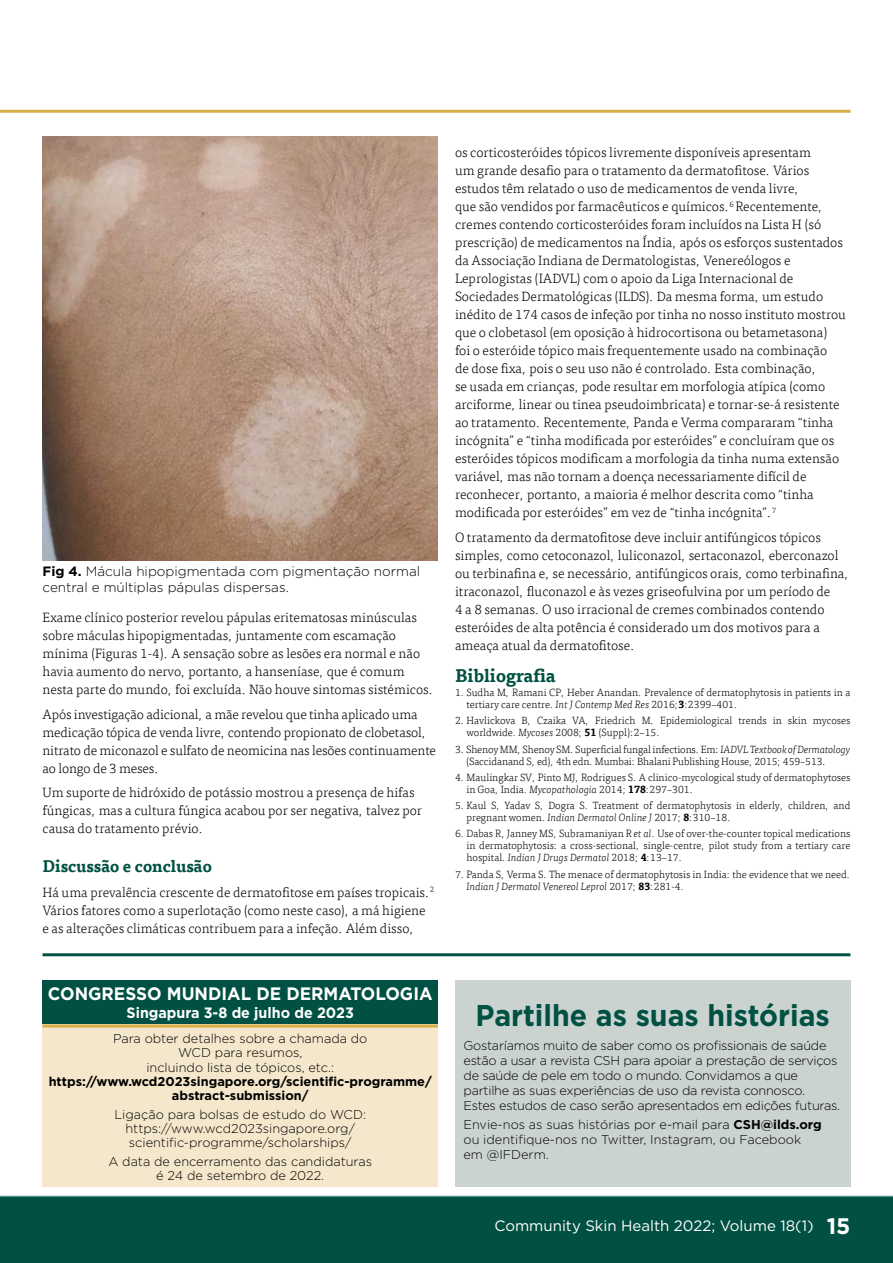
<style>
.page{position:relative;width:893px;height:1263px;background:#fff}
.page>*{position:absolute;margin:0;border:0;box-sizing:border-box;transform-origin:0 0}
.Article_Title{font:700 30px "Gotham";color:#005143;scale:.95 1}
.Article_Title-2{font:700 18px "Gotham";color:#fff;scale:.95 1}
.Article_Subheading{font:700 18px "Tisa Offc";color:#005143}
.t1{font:700 16.5px "Tisa Offc";color:#005143}
.t2{font:15px "Gotham";color:#fff}
.Article_Title-3{font:700 15px "Gotham";color:#fff;scale:.95 1}
.Body_1{font:300 13.5px/18px "Tisa Offc";color:#000}
.t3{font:300 13.5px/16.2px "Gotham";color:#000}
.t4{font:300 12.75px/14.2px "Gotham";letter-spacing:-.015em;color:#000;text-align:center}
.t5{font:300 10.5px/12px "Tisa Offc";color:#000}
.s1{font-weight:700}
.s2{font-style:italic}
.s3{font-weight:700;font-size:22.5px}
</style>
<div class="page">
<div style="left:0;top:1195px;width:893px;height:68px;background:#005143"></div>
<hr style="left:0;top:110px;width:850px;height:3px;background:#d8b046">
<img style="left:43px;top:136px;width:395px;height:424px">
<div style="left:43px;top:980px;width:395px;height:44px;background:#005143"></div>
<div style="left:43px;top:1024px;width:395px;height:162px;background:#f4e7cb"></div>
<hr style="left:43px;top:953px;width:807px;height:3px;background:#005143">
<hr style="left:43px;top:1024px;width:395px;height:3px;background:#d8b046">
<div style="left:455px;top:980px;width:395px;height:206px;background:#cbd3d0"></div>
<p class="t3" style="left:43px;top:563px;width:379px"><span class="s1">Fig 4.</span> Mácula hipopigmentada com pigmentação normal central e múltiplas pápulas dispersas.</p>
<p class="Body_1" style="left:43px;top:609px;width:392px">Exame clínico posterior revelou pápulas eritematosas minúsculas sobre máculas hipopigmentadas, juntamente com escamação mínima (Figuras 1-4). A sensação sobre as lesões era normal e não havia aumento do nervo, portanto, a hanseníase, que é comum nesta parte do mundo, foi excluída. Não houve sintomas sistémicos.</p>
<p class="Body_1" style="left:43px;top:705px;width:395px">Após investigação adicional, a mãe revelou que tinha aplicado uma medicação tópica de venda livre, contendo propionato de clobetasol, nitrato de miconazol e sulfato de neomicina nas lesões continuamente ao longo de 3 meses.</p>
<p class="Body_1" style="left:43px;top:784px;width:381px">Um suporte de hidróxido de potássio mostrou a presença de hifas fúngicas, mas a cultura fúngica acabou por ser negativa, talvez por causa do tratamento prévio.</p>
<p class="t1" style="left:43px;top:856px;width:171px">Discussão e conclusão</p>
<p class="Body_1" style="left:43px;top:883px;width:393px">Há uma prevalência crescente de dermatofitose em países tropicais.<sup>2<br></sup>Vários fatores como a superlotação (como neste caso), a má higiene e as alterações climáticas contribuem para a infeção. Além disso,</p>
<p class="Body_1" style="left:455px;top:144px;width:392px">os corticosteróides tópicos livremente disponíveis apresentam<br>um grande desafio para o tratamento da dermatofitose. Vários estudos têm relatado o uso de medicamentos de venda livre,<br>que são vendidos por farmacêuticos e químicos.<sup>6</sup> Recentemente, cremes contendo corticosteróides foram incluídos na Lista H (só prescrição) de medicamentos na Índia, após os esforços sustentados da Associação Indiana de Dermatologistas, Venereólogos e Leprologistas (IADVL) com o apoio da Liga Internacional de Sociedades Dermatológicas (ILDS). Da mesma forma, um estudo inédito de 174 casos de infeção por tinha no nosso instituto mostrou que o clobetasol (em oposição à hidrocortisona ou betametasona) foi o esteróide tópico mais frequentemente usado na combinação<br>de dose fixa, pois o seu uso não é controlado. Esta combinação,<br>se usada em crianças, pode resultar em morfologia atípica (como arciforme, linear ou tinea pseudoimbricata) e tornar-se-á resistente ao tratamento. Recentemente, Panda e Verma compararam “tinha incógnita” e “tinha modificada por esteróides” e concluíram que os esteróides tópicos modificam a morfologia da tinha numa extensão variável, mas não tornam a doença necessariamente difícil de reconhecer, portanto, a maioria é melhor descrita como “tinha modificada por esteróides” em vez de “tinha incógnita”.<sup>7</sup></p>
<p class="Body_1" style="left:455px;top:528px;width:396px">O tratamento da dermatofitose deve incluir antifúngicos tópicos simples, como cetoconazol, luliconazol, sertaconazol, eberconazol ou terbinafina e, se necessário, antifúngicos orais, como terbinafina, itraconazol, fluconazol e às vezes griseofulvina por um período de<br>4 a 8 semanas. O uso irracional de cremes combinados contendo esteróides de alta potência é considerado um dos motivos para a ameaça atual da dermatofitose.</p>
<p class="Article_Subheading" style="left:455px;top:665px;width:102px">Bibliografia</p>
<p class="t5" style="left:466px;top:687px;width:385px;text-indent:-11px">1. Sudha M, Ramani CP, Heber Anandan. Prevalence of dermatophytosis in patients in a tertiary care centre. <span class="s2">Int J Contemp Med Res</span> 2016;<span class="s1">3</span>:2399–401.</p>
<p class="t5" style="left:466px;top:715px;width:385px;text-indent:-11px">2. Havlickova B, Czaika VA, Friedrich M. Epidemiological trends in skin mycoses worldwide. <span class="s2">Mycoses</span> 2008; <span class="s1">51</span> (Suppl):2–15.</p>
<p class="t5" style="left:466px;top:743px;width:386px;text-indent:-11px">3. Shenoy MM, Shenoy SM. Superficial fungal infections. Em:<span class="s2">IADVL Textbook of Dermatology </span>(Saccidanand S, ed), 4th edn. Mumbai: Bhalani Publishing House, 2015; 459–513.</p>
<p class="t5" style="left:466px;top:771px;width:385px;text-indent:-11px">4. Maulingkar SV, Pinto MJ, Rodrigues S. A clinico-mycological study of dermatophytoses in Goa, India. <span class="s2">Mycopathologia</span> 2014; <span class="s1">178</span>:297–301.</p>
<p class="t5" style="left:466px;top:800px;width:385px;text-indent:-11px">5. Kaul S, Yadav S, Dogra S. Treatment of dermatophytosis in elderly, children, and pregnant women. <span class="s2">Indian Dermatol Online J</span> 2017; <span class="s1">8</span>:310–18.</p>
<p class="t5" style="left:466px;top:828px;width:386px;text-align:justify;text-indent:-11px">6. Dabas R, Janney MS, Subramaniyan R <span class="s2">et al</span>. Use of over-the-counter topical medications in dermatophytosis: a cross-sectional, single-centre, pilot study from a tertiary care hospital. <span class="s2">Indian J Drugs Dermatol</span> 2018; <span class="s1">4</span>:13–17.</p>
<p class="t5" style="left:466px;top:868px;width:385px;text-indent:-11px">7. Panda S, Verma S. The menace of dermatophytosis in India: the evidence that we need.<br><span class="s2">Indian J Dermatol Venereol Leprol</span> 2017; <span class="s1">83</span>:281-4.</p>
<p class="Article_Title-2" style="left:48px;top:982px;width:406px">CONGRESSO MUNDIAL DE DERMATOLOGIA</p>
<p class="Article_Title-3" style="left:127px;top:1002px;width:241px">Singapura 3-8 de julho de 2023</p>
<p class="Article_Title" style="left:476px;top:995px;width:374px">Partilhe as suas histórias</p>
<p class="t4" style="left:463px;top:1037px;width:378px;line-height:15px;text-align:left">Gostaríamos muito de saber como os profissionais de saúde estão a usar a revista CSH para apoiar a prestação de serviços de saúde de pele em todo o mundo. Convidamos a que partilhe as suas experiências de uso da revista connosco.<br>Estes estudos de caso serão apresentados em edições futuras.</p>
<p class="t4" style="left:463px;top:1116px;width:360px;line-height:15px;text-align:left">Envie-nos as suas histórias por e-mail para <span class="s1">CSH@ilds.org </span>ou identifique-nos no Twitter, Instagram, ou Facebook em @IFDerm.</p>
<p class="t4" style="left:49px;top:1031px;width:385px">Para obter detalhes sobre a chamada do<br>WCD para resumos,<br>incluindo lista de tópicos, etc.: <span class="s1">https://www.wcd2023singapore.org/scientific-programme/ abstract-submission/</span></p>
<p class="t4" style="left:114px;top:1106px;width:253px">Ligação para bolsas de estudo do WCD: https://www.wcd2023singapore.org/ scientific-programme/scholarships/</p>
<p class="t4" style="left:108px;top:1153px;width:265px">A data de encerramento das candidaturas é 24 de setembro de 2022.</p>
<p class="t2" style="left:494px;top:1216px;width:358px">Community Skin Health 2022; Volume 18(1) <span class="s3">15</span></p>
</div>
